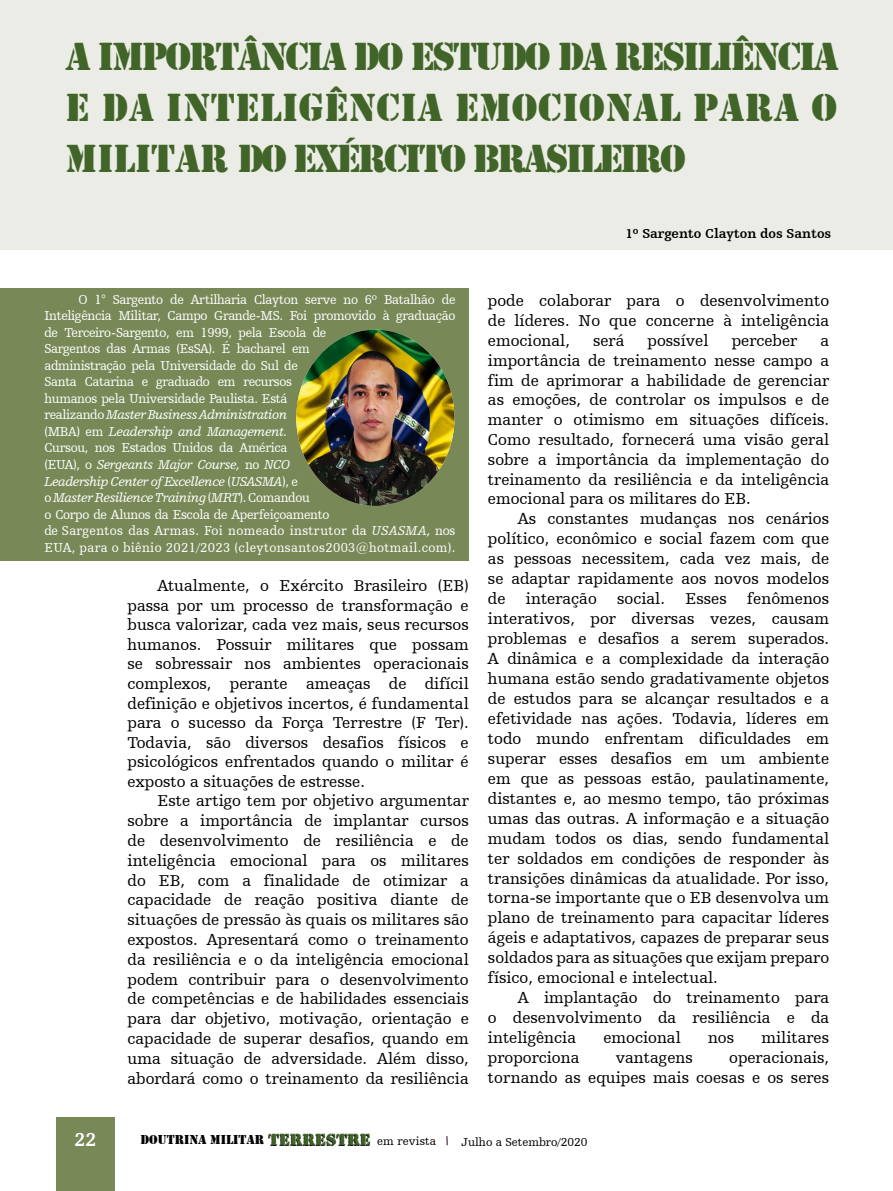
<style>
.page{position:relative;width:893px;height:1191px;background:#fff}
.page>*{position:absolute;margin:0;border:0;box-sizing:border-box;transform-origin:0 0}
.t1{font:40.5px/51px "Army";color:#416529;text-align:justify}
.t2{font:700 19.5px "Humanist Slabserif 712 BT";color:#fff}
.t3{font:16.5px/20px "Humanist Slabserif 712 BT";color:#000;text-align:justify}
.t4{font:13.5px/16.5px "Humanist Slabserif 712 BT";letter-spacing:-.025em;color:#fff}
.t5{font:700 13.5px "Humanist Slabserif 712 BT";color:#000}
.t6{font:13.35px "Army";color:#000}
.t7{font:12px "Humanist Slabserif 712 BT";color:#000}
.s1{font-style:italic}
.s2{font-family:"Rubber Stamp Let Plain";font-size:17.1px}
.s3{font-family:"Humanist Slabserif 712 BT";font-size:12px}
</style>
<div class="page">
<div style="left:0;top:0;width:893px;height:250px;background:#ebece5"></div>
<div style="left:0;top:288px;width:469px;height:273px;background:#788957"></div>
<img style="left:296px;top:329px;width:158px;height:177px">
<div style="left:56px;top:1117px;width:59px;height:74px;background:#788957"></div>
<h1 class="t1" style="left:66px;top:32px;width:774px">A IMPORTÂNCIA DO ESTUDO DA RESILIÊNCIA E DA INTELIGÊNCIA EMOCIONAL PARA O MILITAR DO EXÉRCITO BRASILEIRO</h1>
<p class="t5" style="left:625px;top:225px;width:207px">1º Sargento Clayton dos Santos</p>
<p class="t4" style="left:44px;top:291px;width:413px;text-indent:34px">O 1° Sargento de Artilharia Clayton serve no 6º Batalhão de Inteligência Militar, Campo Grande-MS. Foi promovido à graduação de Terceiro-Sargento, em 1999, pela Escola de<br>Sargentos das Armas (EsSA). É bacharel em<br>administração pela Universidade do Sul de<br>Santa Catarina e graduado em recursos<br>humanos pela Universidade Paulista. Está<br>realizando <span class="s1">Master Business Administration<br></span>(MBA) em <span class="s1">Leadership and Management.<br></span>Cursou, nos Estados Unidos da América<br>(EUA), o <span class="s1">Sergeants Major Course,</span> no <span class="s1">NCO<br>Leadership Center of Excellence</span> (<span class="s1">USASMA</span>), e<br>o <span class="s1">Master Resilience Training</span> (<span class="s1">MRT</span>). Comandou<br>o Corpo de Alunos da Escola de Aperfeiçoamento<br>de Sargentos das Armas. Foi nomeado instrutor da <span class="s1">USASMA,</span> nos EUA, para o biênio 2021/2023 (cleytonsantos2003@hotmail.com).</p>
<p class="t3" style="left:128px;top:576px;width:343px;line-height:19.5px;text-indent:30px">Atualmente, o Exército Brasileiro (EB) passa por um processo de transformação e busca valorizar, cada vez mais, seus recursos humanos. Possuir militares que possam se sobressair nos ambientes operacionais complexos, perante ameaças de difícil definição e objetivos incertos, é fundamental para o sucesso da Força Terrestre (F Ter).<br>Todavia, são diversos desafios físicos e psicológicos enfrentados quando o militar é exposto a situações de estresse.</p>
<p class="t3" style="left:128px;top:790px;width:343px;text-indent:30px">Este artigo tem por objetivo argumentar sobre a importância de implantar cursos de desenvolvimento de resiliência e de inteligência emocional para os militares do EB, com a finalidade de otimizar a capacidade de reação positiva diante de situações de pressão às quais os militares são expostos. Apresentará como o treinamento da resiliência e o da inteligência emocional podem contribuir para o desenvolvimento de competências e de habilidades essenciais para dar objetivo, motivação, orientação e capacidade de superar desafios, quando em uma situação de adversidade. Além disso, abordará como o treinamento da resiliência</p>
<p class="t3" style="left:488px;top:291px;width:343px">pode colaborar para o desenvolvimento de líderes. No que concerne à inteligência emocional,</p>
<p class="t3" style="left:593px;top:330px;width:33px">será</p>
<p class="t3" style="left:648px;top:330px;width:62px">possível</p>
<p class="t3" style="left:732px;top:330px;width:67px">perceber</p>
<p class="t3" style="left:488px;top:330px;width:343px;text-indent:332px">a importância de treinamento nesse campo a fim de aprimorar a habilidade de gerenciar as emoções, de controlar os impulsos e de manter o otimismo em situações difíceis.<br>Como resultado, fornecerá uma visão geral sobre a importância da implementação do treinamento da resiliência e da inteligência emocional para os militares do EB.</p>
<p class="t3" style="left:488px;top:508px;width:343px;text-indent:30px">As constantes mudanças nos cenários político, econômico e social fazem com que as pessoas necessitem, cada vez mais, de se adaptar rapidamente aos novos modelos de interação social. Esses fenômenos interativos, por diversas vezes, causam problemas e desafios a serem superados.<br>A dinâmica e a complexidade da interação humana estão sendo gradativamente objetos de estudos para se alcançar resultados e a efetividade nas ações. Todavia, líderes em todo mundo enfrentam dificuldades em superar esses desafios em um ambiente em que as pessoas estão, paulatinamente, distantes e, ao mesmo tempo, tão próximas umas das outras. A informação e a situação mudam todos os dias, sendo fundamental ter soldados em condições de responder às transições dinâmicas da atualidade. Por isso, torna-se importante que o EB desenvolva um plano de treinamento para capacitar líderes ágeis e adaptativos, capazes de preparar seus soldados para as situações que exijam preparo físico, emocional e intelectual.</p>
<p class="t3" style="left:488px;top:987px;width:343px;text-indent:30px">A implantação do treinamento para o desenvolvimento da resiliência e da inteligência</p>
<p class="t3" style="left:603px;top:1027px;width:79px">emocional</p>
<p class="t3" style="left:708px;top:1027px;width:28px">nos</p>
<p class="t3" style="left:761px;top:1027px;width:69px">militares</p>
<p class="t3" style="left:488px;top:1047px;width:93px">proporciona</p>
<p class="t3" style="left:616px;top:1047px;width:79px">vantagens</p>
<p class="t3" style="left:488px;top:1047px;width:343px;text-align:right">operacionais,<br>tornando as equipes mais coesas e os seres</p>
<p class="t2" style="left:74px;top:1127px;width:23px">22</p>
<p class="t6" style="left:141px;top:1132px;width:297px">DOUTRINA MILITAR <span class="s2">TERRESTRE</span> <span class="s3">em revista</span></p>
<p class="t7" style="left:461px;top:1135px;width:128px">Julho a Setembro/2020</p>
</div>
